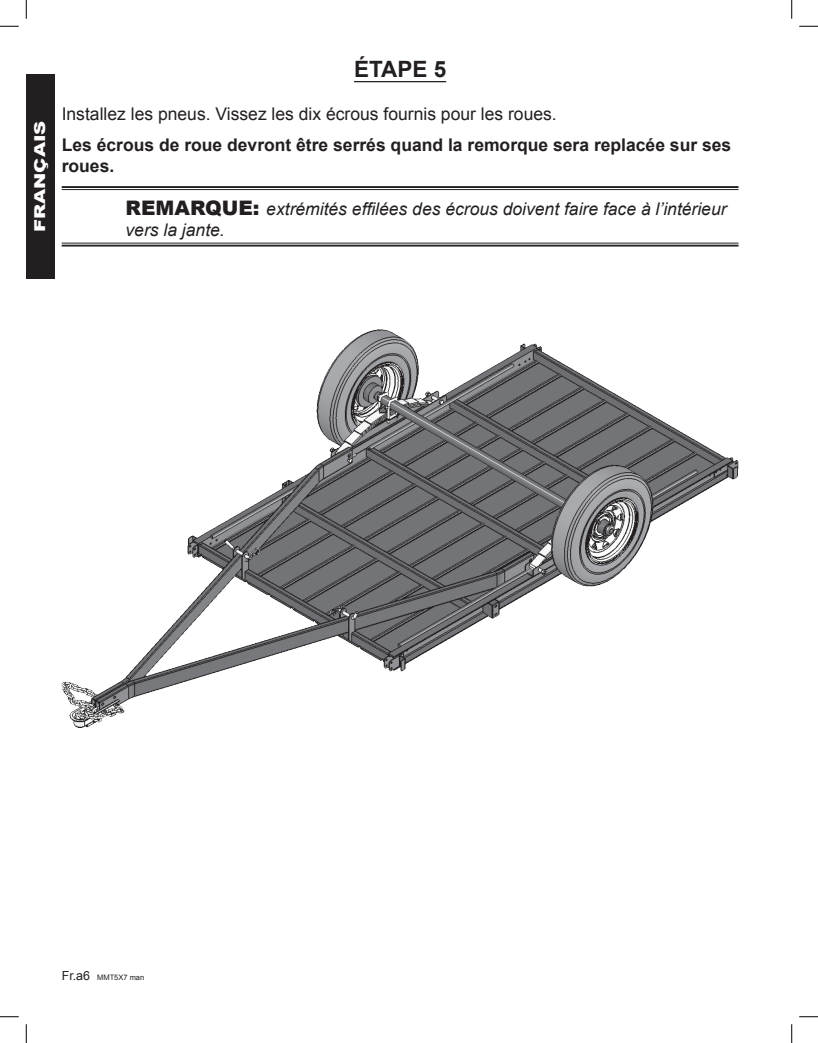
<style>
.page{position:relative;width:818px;height:1043px;background:#fff}
.page>*{position:absolute;margin:0;border:0;box-sizing:border-box;transform-origin:0 0}
.t1{font:700 22.5px "Arial";color:#231f20}
.t2{font:italic 17.5px/21px "Arial";color:#231f20}
.t3{font:700 17.5px/21px "Arial";color:#231f20}
.t4{font:17.5px "Arial";color:#231f20}
.t5{font:900 15px "Arial";color:#fff;scale:1.3 1}
.t6{font:7.5px "Arial";color:#231f20}
.s1{font-weight:900;font-style:normal;font-size:20px}
.s2{font-size:12.5px}
</style>
<div class="page">
<div style="left:26px;top:74px;width:28px;height:204px;background:#231f20"></div>
<hr style="left:354px;top:81px;width:92px;height:1px;background:#231f20">
<hr style="left:62px;top:186px;width:676px;height:2px;background:#231f20">
<hr style="left:62px;top:189px;width:676px;height:1px;background:#231f20">
<hr style="left:62px;top:243px;width:676px;height:1px;background:#231f20">
<hr style="left:62px;top:245px;width:676px;height:1px;background:#231f20">
<img style="left:61px;top:329px;width:678px;height:399px">
<svg style="left:0;top:25px;width:19px;height:2px"></svg>
<svg style="left:799px;top:25px;width:19px;height:2px"></svg>
<svg style="left:0;top:1016px;width:19px;height:1px"></svg>
<svg style="left:799px;top:1016px;width:19px;height:1px"></svg>
<svg style="left:25px;top:0;width:2px;height:19px"></svg>
<svg style="left:25px;top:1024px;width:2px;height:18px"></svg>
<svg style="left:791px;top:0;width:1px;height:19px"></svg>
<svg style="left:791px;top:1024px;width:1px;height:18px"></svg>
<p class="t5" style="left:29px;top:232px;width:87px;rotate:-90deg">FRANÇAIS</p>
<p class="t1" style="left:354px;top:55px;width:94px">ÉTAPE 5</p>
<p class="t4" style="left:62px;top:102px;width:496px">Installez les pneus. Vissez les dix écrous fournis pour les roues.</p>
<p class="t3" style="left:62px;top:135px;width:671px">Les écrous de roue devront être serrés quand la remorque sera replacée sur ses roues.</p>
<p class="t2" style="left:125px;top:198px;width:602px"><span class="s1">REMARQUE:</span> extrémités effilées des écrous doivent faire face à l’intérieur vers la jante.</p>
<p class="t6" style="left:62px;top:972px;width:84px"><span class="s2">Fr.a6</span> MMT5X7 man</p>
</div>
